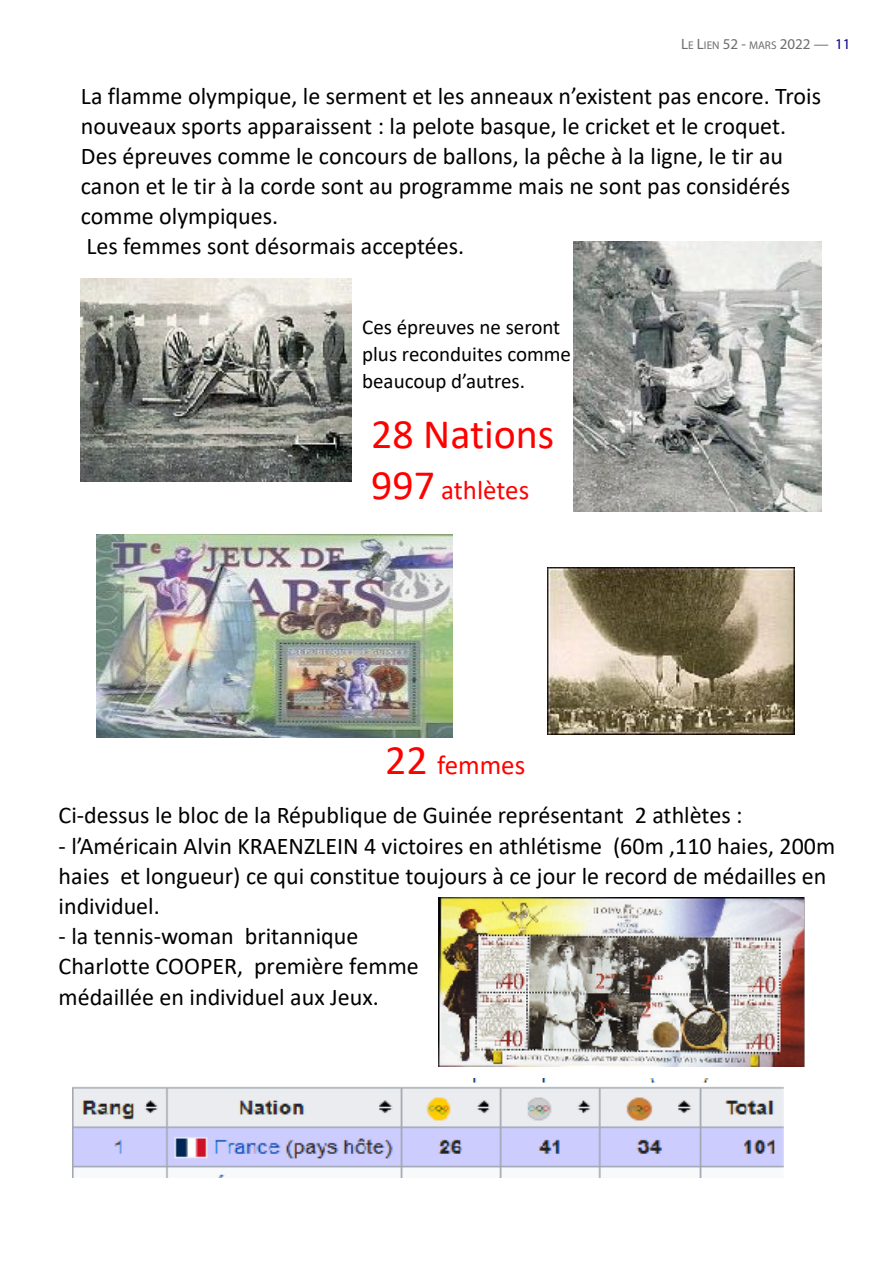
<style>
.page{position:relative;width:893px;height:1263px;background:#fff}
.page>*{position:absolute;margin:0;border:0;box-sizing:border-box;transform-origin:0 0}
.t1{font:42px "Calibri";color:#f00}
.t2{font:27px "Calibri";color:#f00}
.t3{font:24px/30px "Calibri";color:#000}
.t4{font:21px/27px "Calibri";color:#000}
.t5{font:15px "Myriad Pro";color:#6c6d70}
.s1{font-size:11.25px}
.s2{color:#000080}
.s3{font-size:42px}
</style>
<div class="page">
<img style="left:547px;top:567px;width:248px;height:168px">
<img style="left:80px;top:278px;width:271px;height:203px">
<img style="left:574px;top:241px;width:247px;height:270px">
<img style="left:73px;top:1078px;width:710px;height:99px">
<img style="left:97px;top:534px;width:356px;height:204px">
<img style="left:438px;top:897px;width:367px;height:169px">
<p class="t5" style="left:681px;top:34px;width:171px">L<span class="s1">E</span> L<span class="s1">IEN</span> 52 - <span class="s1">MARS</span> 2022 — <span class="s2">11</span></p>
<p class="t3" style="left:81px;top:81px;width:742px">La flamme olympique, le serment et les anneaux n’existent pas encore. Trois nouveaux sports apparaissent : la pelote basque, le cricket et le croquet.<br>Des épreuves comme le concours de ballons, la pêche à la ligne, le tir au canon et le tir à la corde sont au programme mais ne sont pas considérés comme olympiques.<br>Les femmes sont désormais acceptées.</p>
<p class="t4" style="left:362px;top:313px;width:210px">Ces épreuves ne seront plus reconduites comme beaucoup d’autres.</p>
<p class="t1" style="left:371px;top:405px;width:185px">28 Nations</p>
<p class="t2" style="left:371px;top:471px;width:160px"><span class="s3">997</span> athlètes</p>
<p class="t2" style="left:385px;top:747px;width:142px"><span class="s3">22</span> femmes</p>
<p class="t3" style="left:59px;top:800px;width:685px">Ci-dessus le bloc de la République de Guinée représentant 2 athlètes :</p>
<p class="t3" style="left:59px;top:830px;width:778px">- l’Américain Alvin KRAENZLEIN 4 victoires en athlétisme (60m ,110 haies, 200m haies et longueur) ce qui constitue toujours à ce jour le record de médailles en individuel.</p>
<p class="t3" style="left:59px;top:920px;width:362px">- la tennis-woman britannique<br>Charlotte COOPER, première femme médaillée en individuel aux Jeux.</p>
</div>
